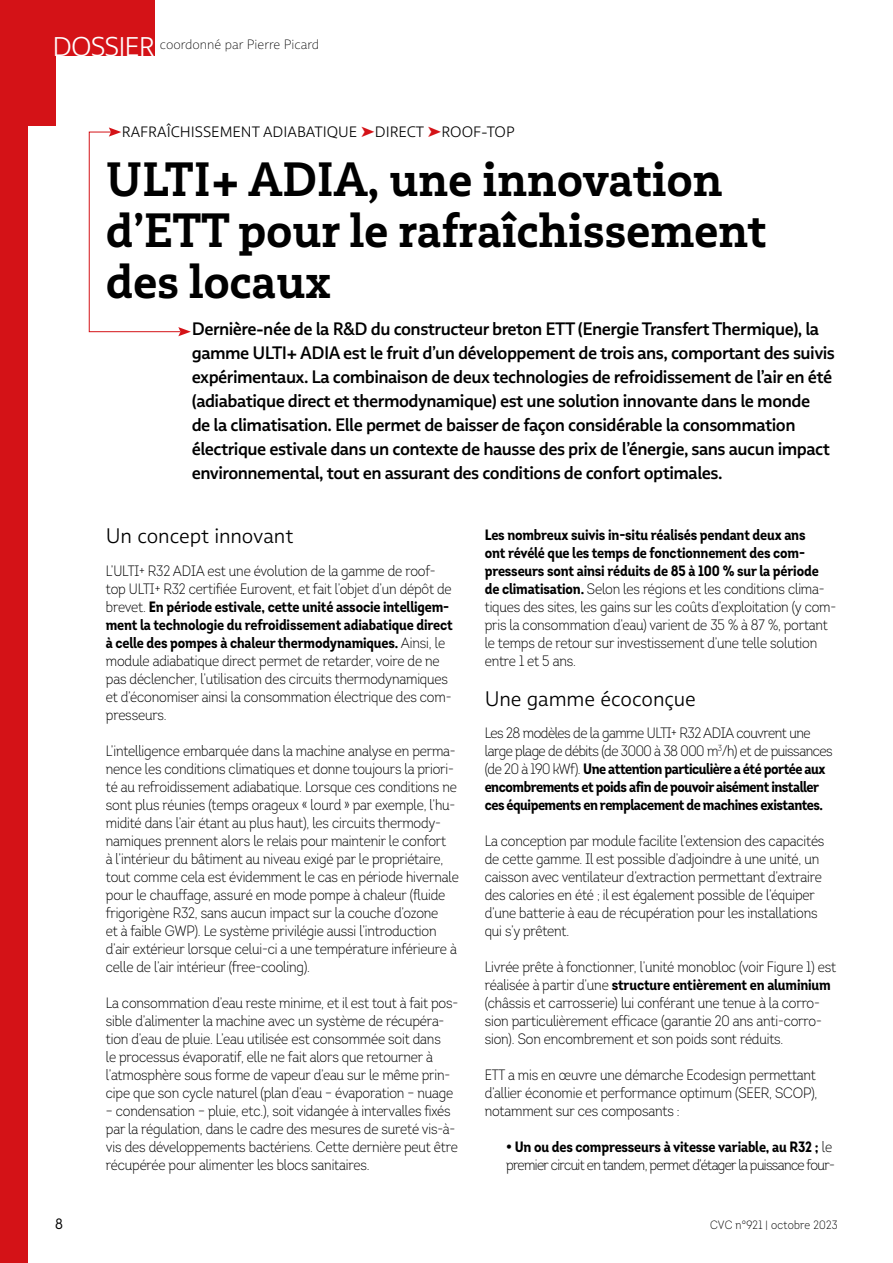
<style>
.page{position:relative;width:893px;height:1263px;background:#fff}
.page>*{position:absolute;margin:0;border:0;box-sizing:border-box;transform-origin:0 0}
.TITRE_DOS{font:700 48px/51px "Multiple Slab Pro";letter-spacing:-.01em;color:#000}
.INTER_DOS{font:300 21px "Multiple Sans Pro";letter-spacing:-.005em;color:#000}
.CHAPO_DOS{font:600 18px/24px "Multiple Sans Pro";letter-spacing:-.03em;color:#000}
.TEXTE_COURANT{font:300 15px/18px "Intro Cond";letter-spacing:-.01em;color:#000}
.TEXTE_COURANT-2{font:700 15px/18px "Intro Cond";letter-spacing:-.03em;color:#000}
.TEXTE_COURANT-3{font:300 15px/18px "Intro Cond";letter-spacing:-.04em;color:#000}
.t1{font:300 15px "Multiple Sans Pro";color:#000}
.t2{font:15px "Intro Cond";color:#000}
.t3{font:200 13.5px "Multiple Sans Pro";color:#000}
.t4{font:300 12px "Intro Cond";letter-spacing:.02em;color:#000}
.s1{font-weight:300;font-size:27px;color:#fff}
.s2{color:#d41217}
.s3{font-weight:700}
.s4{font-weight:300}
</style>
<div class="page">
<div style="left:0;top:55px;width:28px;height:1208px;background:#d41217"></div>
<div style="left:0;top:0;width:155px;height:55px;background:#d41217"></div>
<div style="left:0;top:55px;width:55px;height:71px;background:#d41217"></div>
<svg style="left:88px;top:127px;width:103px;height:209px"></svg>
<p class="t3" style="left:53px;top:37px;width:268px"><span class="s1">DOSSIER</span> coordonné par Pierre Picard</p>
<p class="t1" style="left:122px;top:123px;width:394px">RAFRAÎCHISSEMENT ADIABATIQUE <span class="s2">➤</span>DIRECT <span class="s2">➤</span>ROOF-TOP</p>
<p class="TITRE_DOS" style="left:106px;top:154px;width:662px">ULTI+ ADIA, une innovation d’ETT pour le rafraîchissement des locaux</p>
<p class="CHAPO_DOS" style="left:192px;top:317px;width:645px">Dernière-née de la R&amp;D du constructeur breton ETT (Energie Transfert Thermique), la gamme ULTI+ ADIA est le fruit d’un développement de trois ans, comportant des suivis expérimentaux. La combinaison de deux technologies de refroidissement de l’air en été (adiabatique direct et thermodynamique) est une solution innovante dans le monde<br>de la climatisation. Elle permet de baisser de façon considérable la consommation électrique estivale dans un contexte de hausse des prix de l’énergie, sans aucun impact environnemental, tout en assurant des conditions de confort optimales.</p>
<p class="INTER_DOS" style="left:106px;top:523px;width:189px">Un concept innovant</p>
<p class="TEXTE_COURANT" style="left:106px;top:562px;width:348px">L’ULTI+ R32 ADIA est une évolution de la gamme de roof&shy;top ULTI+ R32 certifiée Eurovent, et fait l’objet d’un dépôt de brevet. <span class="s3">En période estivale, cette unité associe intelligem&shy;ment la technologie du refroidissement adiabatique direct à celle des pompes à chaleur thermodynamiques.</span> Ainsi, le module adiabatique direct permet de retarder, voire de ne pas déclencher, l’utilisation des circuits thermodynamiques et d’économiser ainsi la consommation électrique des com&shy;presseurs.</p>
<p class="TEXTE_COURANT" style="left:106px;top:742px;width:354px">L’intelligence embarquée dans la machine analyse en perma&shy;nence les conditions climatiques et donne toujours la priori&shy;té au refroidissement adiabatique. Lorsque ces conditions ne sont plus réunies (temps orageux « lourd » par exemple, l’hu&shy;midité dans l’air étant au plus haut), les circuits thermody&shy;namiques prennent alors le relais pour maintenir le confort<br>à l’intérieur du bâtiment au niveau exigé par le propriétaire, tout comme cela est évidemment le cas en période hivernale pour le chauffage, assuré en mode pompe à chaleur (fluide frigorigène R32, sans aucun impact sur la couche d’ozone<br>et à faible GWP). Le système privilégie aussi l’introduction d’air extérieur lorsque celui-ci a une température inférieure à celle de l’air intérieur (free-cooling).</p>
<p class="TEXTE_COURANT" style="left:106px;top:994px;width:354px">La consommation d’eau reste minime, et il est tout à fait pos&shy;sible d’alimenter la machine avec un système de récupéra&shy;tion d’eau de pluie. L’eau utilisée est consommée soit dans<br>le processus évaporatif, elle ne fait alors que retourner à l’atmosphère sous forme de vapeur d’eau sur le même prin&shy;cipe que son cycle naturel (plan d’eau – évaporation – nuage</p>
<p class="TEXTE_COURANT" style="left:106px;top:1102px;width:353px">– condensation – pluie, etc.), soit vidangée à intervalles fixés par la régulation, dans le cadre des mesures de sureté vis-à&shy;vis des développements bactériens. Cette dernière peut être récupérée pour alimenter les blocs sanitaires.</p>
<p class="TEXTE_COURANT" style="left:485px;top:526px;width:353px"><span class="s3">Les nombreux suivis in-situ réalisés pendant deux ans<br>ont révélé que les temps de fonctionnement des com&shy;presseurs sont ainsi réduits de 85 à 100 % sur la période de climatisation.</span> Selon les régions et les conditions clima&shy;tiques des sites, les gains sur les coûts d’exploitation (y com&shy;pris la consommation d’eau) varient de 35 % à 87 %, portant le temps de retour sur investissement d’une telle solution entre 1 et 5 ans.</p>
<p class="INTER_DOS" style="left:485px;top:686px;width:213px">Une gamme écoconçue</p>
<p class="TEXTE_COURANT-2" style="left:485px;top:724px;width:349px"><span class="s4">Les 28 modèles de la gamme ULTI+ R32 ADIA couvrent une large plage de débits (de 3000 à 38 000 m</span><sup>3</sup><span class="s4">/h) et de puissances (de 20 à 190 kWf).</span> Une attention particulière a été portée aux encombrements et poids afin de pouvoir aisément installer ces équipements en remplacement de machines existantes.</p>
<p class="TEXTE_COURANT" style="left:485px;top:832px;width:341px">La conception par module facilite l’extension des capacités de cette gamme. Il est possible d’adjoindre à une unité, un caisson avec ventilateur d’extraction permettant d’extraire des calories en été ; il est également possible de l’équiper d’une batterie à eau de récupération pour les installations qui s’y prêtent.</p>
<p class="TEXTE_COURANT" style="left:485px;top:958px;width:353px">Livrée prête à fonctionner, l’unité monobloc (voir Figure 1) est réalisée à partir d’une <span class="s3">structure entièrement en aluminium </span>(châssis et carrosserie) lui conférant une tenue à la corro&shy;sion particulièrement efficace (garantie 20 ans anti-corro&shy;sion). Son encombrement et son poids sont réduits.</p>
<p class="TEXTE_COURANT" style="left:485px;top:1066px;width:334px;text-align:justify">ETT a mis en œuvre une démarche Ecodesign permettant d’allier économie et performance optimum (SEER, SCOP), notamment sur ces composants :</p>
<p class="TEXTE_COURANT-3" style="left:506px;top:1138px;width:330px"><span class="s3">• Un ou des compresseurs à vitesse variable, au R32 ;</span> le premier circuit en tandem, permet d’étager la puissance four-</p>
<p class="t2" style="left:55px;top:1215px;width:9px">8</p>
<p class="t4" style="left:710px;top:1217px;width:129px">CVC n°921 | octobre 2023</p>
</div>
